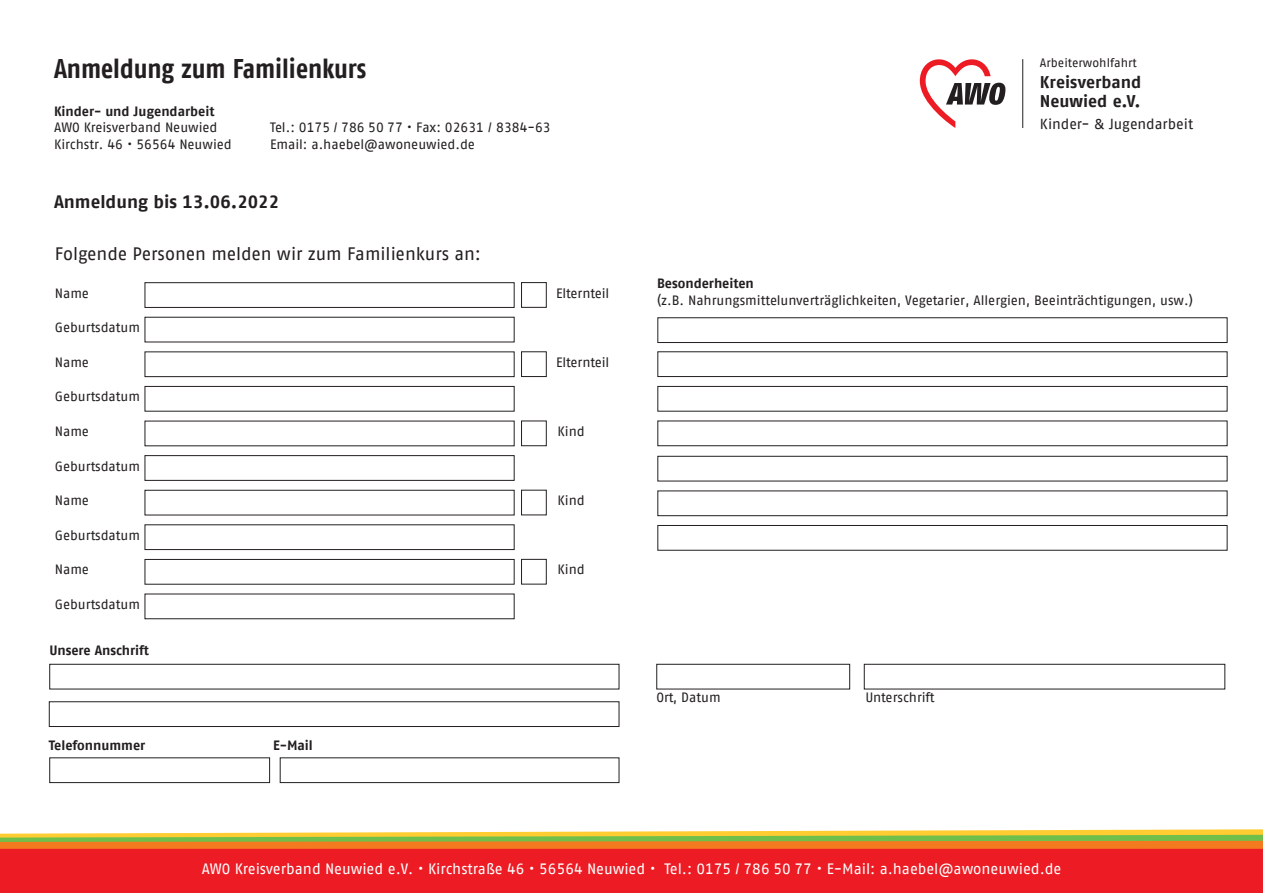
<style>
.page{position:relative;width:1263px;height:893px;background:#fff}
.page>*{position:absolute;margin:0;border:0;box-sizing:border-box;transform-origin:0 0}
.t1{font:700 27px "AWO Fago Cond";color:#231f20}
.t2{font:18px "AWO Fago Office";color:#231f20}
.t3{font:700 18px "AWO Fago Office";color:#231f20}
.t4{font:700 16.95px/19px "AWO Fago Office";color:#231f20}
.t5{font:15px "AWO Fago Office";color:#fff}
.t6{font:14.55px "AWO Fago Office";letter-spacing:-.005em;color:#231f20}
.t7{font:13.5px "AWO Fago Office";color:#231f20}
.t8{font:700 13.5px "AWO Fago Office";color:#231f20}
.t9{font:12.15px "AWO Fago Office";color:#231f20}
</style>
<div class="page">
<div style="left:0;top:836px;width:1263px;height:57px;background:#ed1c24"></div>
<svg style="left:0;top:829px;width:1263px;height:20px;background:#d5ae4b"></svg>
<svg style="left:920px;top:59px;width:85px;height:69px"></svg>
<hr style="left:1022px;top:59px;width:1px;height:69px;background:#231f20">
<div style="left:656px;top:664px;width:194px;height:25px;border:1px solid #231f20"></div>
<div style="left:864px;top:664px;width:361px;height:25px;border:1px solid #231f20"></div>
<div style="left:145px;top:282px;width:369px;height:26px;border:1px solid #231f20"></div>
<div style="left:521px;top:282px;width:26px;height:26px;border:1px solid #231f20"></div>
<div style="left:145px;top:317px;width:369px;height:25px;border:1px solid #231f20"></div>
<div style="left:145px;top:351px;width:369px;height:26px;border:1px solid #231f20"></div>
<div style="left:521px;top:351px;width:26px;height:26px;border:1px solid #231f20"></div>
<div style="left:145px;top:386px;width:369px;height:26px;border:1px solid #231f20"></div>
<div style="left:521px;top:421px;width:26px;height:25px;border:1px solid #231f20"></div>
<div style="left:145px;top:455px;width:369px;height:26px;border:1px solid #231f20"></div>
<div style="left:145px;top:490px;width:369px;height:25px;border:1px solid #231f20"></div>
<div style="left:521px;top:490px;width:26px;height:25px;border:1px solid #231f20"></div>
<div style="left:145px;top:524px;width:369px;height:26px;border:1px solid #231f20"></div>
<div style="left:145px;top:559px;width:369px;height:26px;border:1px solid #231f20"></div>
<div style="left:521px;top:559px;width:26px;height:25px;border:1px solid #231f20"></div>
<div style="left:145px;top:594px;width:369px;height:25px;border:1px solid #231f20"></div>
<div style="left:657px;top:317px;width:570px;height:26px;border:1px solid #231f20"></div>
<div style="left:657px;top:351px;width:570px;height:26px;border:1px solid #231f20"></div>
<div style="left:49px;top:664px;width:570px;height:25px;border:1px solid #231f20"></div>
<div style="left:49px;top:701px;width:570px;height:26px;border:1px solid #231f20"></div>
<div style="left:49px;top:757px;width:221px;height:26px;border:1px solid #231f20"></div>
<div style="left:280px;top:757px;width:339px;height:26px;border:1px solid #231f20"></div>
<div style="left:657px;top:386px;width:570px;height:26px;border:1px solid #231f20"></div>
<div style="left:657px;top:421px;width:570px;height:25px;border:1px solid #231f20"></div>
<div style="left:657px;top:456px;width:570px;height:25px;border:1px solid #231f20"></div>
<div style="left:657px;top:491px;width:570px;height:25px;border:1px solid #231f20"></div>
<div style="left:657px;top:525px;width:570px;height:26px;border:1px solid #231f20"></div>
<h1 class="t1" style="left:54px;top:53px;width:314px">Anmeldung zum Familienkurs</h1>
<p class="t8" style="left:54px;top:103px;width:162px">Kinder- und Jugendarbeit</p>
<p class="t7" style="left:54px;top:120px;width:165px">AWO Kreisverband Neuwied</p>
<p class="t7" style="left:270px;top:120px;width:282px">Tel.: 0175 / 786 50 77 • Fax: 02631 / 8384-63</p>
<p class="t7" style="left:54px;top:136px;width:179px">Kirchstr. 46 • 56564 Neuwied</p>
<p class="t7" style="left:270px;top:136px;width:206px">Email: a.haebel@awoneuwied.de</p>
<h2 class="t3" style="left:54px;top:191px;width:227px">Anmeldung bis 13.06.2022</h2>
<h2 class="t2" style="left:55px;top:244px;width:428px">Folgende Personen melden wir zum Familienkurs an:</h2>
<p class="t7" style="left:556px;top:285px;width:55px">Elternteil</p>
<p class="t7" style="left:55px;top:285px;width:36px">Name</p>
<p class="t7" style="left:55px;top:320px;width:87px">Geburtsdatum</p>
<p class="t7" style="left:55px;top:354px;width:36px">Name</p>
<p class="t7" style="left:556px;top:354px;width:55px">Elternteil</p>
<p class="t7" style="left:55px;top:389px;width:87px">Geburtsdatum</p>
<p class="t7" style="left:55px;top:424px;width:36px">Name</p>
<p class="t7" style="left:557px;top:423px;width:29px">Kind</p>
<p class="t7" style="left:55px;top:458px;width:87px">Geburtsdatum</p>
<p class="t7" style="left:55px;top:493px;width:36px">Name</p>
<p class="t7" style="left:557px;top:493px;width:29px">Kind</p>
<p class="t7" style="left:55px;top:527px;width:87px">Geburtsdatum</p>
<p class="t7" style="left:55px;top:562px;width:36px">Name</p>
<p class="t7" style="left:557px;top:562px;width:29px">Kind</p>
<p class="t7" style="left:55px;top:597px;width:87px">Geburtsdatum</p>
<p class="t8" style="left:49px;top:642px;width:101px">Unsere Anschrift</p>
<p class="t8" style="left:49px;top:737px;width:98px">Telefonnummer</p>
<p class="t8" style="left:273px;top:737px;width:41px">E-Mail</p>
<p class="t9" style="left:1040px;top:56px;width:98px">Arbeiterwohlfahrt</p>
<p class="t4" style="left:1040px;top:73px;width:103px">Kreisverband<br>Neuwied e.V.</p>
<p class="t6" style="left:1040px;top:115px;width:155px">Kinder- &amp; Jugendarbeit</p>
<p class="t8" style="left:657px;top:276px;width:98px">Besonderheiten</p>
<p class="t7" style="left:657px;top:292px;width:537px">(z.B. Nahrungsmittelunverträglichkeiten, Vegetarier, Allergien, Beeinträchtigungen, usw.)</p>
<p class="t7" style="left:656px;top:690px;width:66px">Ort, Datum</p>
<p class="t7" style="left:865px;top:690px;width:71px">Unterschrift</p>
<p class="t5" style="left:202px;top:860px;width:861px">AWO Kreisverband Neuwied e.V. • Kirchstraße 46 • 56564 Neuwied • Tel.: 0175 / 786 50 77 • E-Mail: a.haebel@awoneuwied.de</p>
</div>
